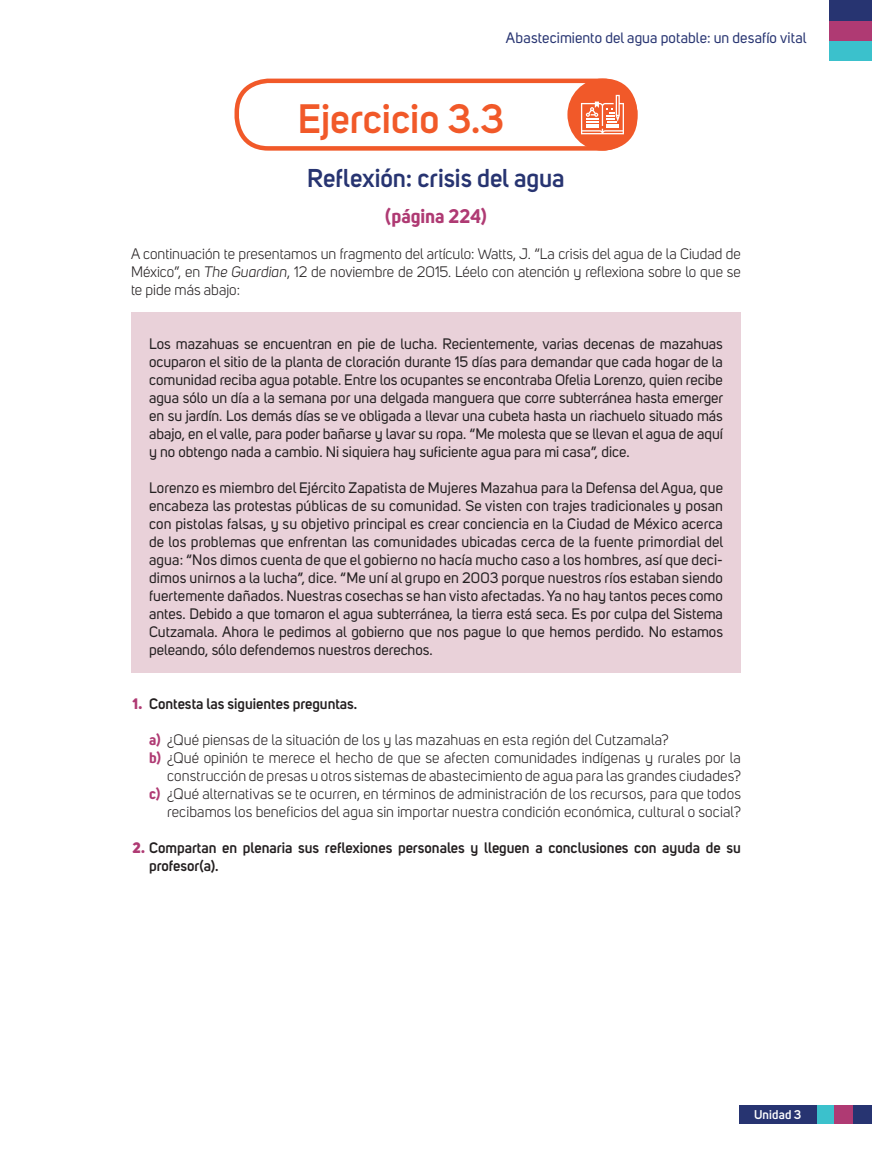
<style>
.page{position:relative;width:872px;height:1149px;background:#fff}
.page>*{position:absolute;margin:0;border:0;box-sizing:border-box;transform-origin:0 0}
.T1_Ejercicio{font:600 40.5px "Uni Sans";color:#f15929}
.T2{font:600 25.5px "Uni Sans";letter-spacing:-.005em;color:#273471}
.T3{font:700 19.5px "Uni Sans";color:#af3a73}
.Txt_Lectura{font:15px/18px "Uni Sans";color:#231f20;text-align:justify}
.Incisos{font:15px/18px "Uni Sans";letter-spacing:.005em;color:#231f20;text-align:right}
.Instrucción_Activida{font:600 15px/18px "Uni Sans";color:#231f20}
.t1{font:15px "Uni Sans";letter-spacing:.005em;color:#273471}
.t2{font:600 12.6px "Uni Sans";letter-spacing:.01em;color:#fff}
.s1{font-style:italic}
.s2{font-weight:800;color:#af3a73}
.s3{font-weight:700;color:#af3a73}
</style>
<div class="page">
<div style="left:829px;top:21px;width:43px;height:40px;background:#3bc1cc"></div>
<div style="left:816px;top:1105px;width:37px;height:18px;background:#3bc1cc"></div>
<div style="left:829px;top:2px;width:43px;height:39px;background:#af3a73"></div>
<div style="left:834px;top:1105px;width:37px;height:18px;background:#af3a73"></div>
<div style="left:829px;top:0;width:43px;height:21px;background:#273471"></div>
<div style="left:853px;top:1105px;width:19px;height:18px;background:#273471"></div>
<div style="left:739px;top:1105px;width:77px;height:18px;background:#273471"></div>
<div style="left:131px;top:313px;width:609px;height:360px;background:#e9d1d9"></div>
<div style="left:234px;top:79px;width:403px;height:72px;border:4px solid #f15929;border-radius:32px"></div>
<div style="left:567px;top:79px;width:70px;height:72px;background:#f15929;border-radius:50%"></div>
<svg style="left:581px;top:95px;width:43px;height:39px"></svg>
<p class="t1" style="left:506px;top:29px;width:302px">Abastecimiento del agua potable: un desafío vital</p>
<p class="T1_Ejercicio" style="left:298px;top:94px;width:208px">Ejercicio 3.3</p>
<p class="T2" style="left:307px;top:163px;width:259px">Reflexión: crisis del agua</p>
<p class="T3" style="left:385px;top:204px;width:103px">(página 224)</p>
<p class="Incisos" style="left:131px;top:244px;width:611px;text-align:justify">A continuación te presentamos un fragmento del artículo: Watts, J. “La crisis del agua de la Ciudad de México”, en <span class="s1">The Guardian</span>, 12 de noviembre de 2015. Léelo con atención y reflexiona sobre lo que se te pide más abajo:</p>
<p class="Txt_Lectura" style="left:149px;top:334px;width:576px">Los mazahuas se encuentran en pie de lucha. Recientemente, varias decenas de mazahuas ocuparon el sitio de la planta de cloración durante 15 días para demandar que cada hogar de la comunidad reciba agua potable. Entre los ocupantes se encontraba Ofelia Lorenzo, quien recibe agua sólo un día a la semana por una delgada manguera que corre subterránea hasta emerger en su jardín. Los demás días se ve obligada a llevar una cubeta hasta un riachuelo situado más abajo, en el valle, para poder bañarse y lavar su ropa. “Me molesta que se llevan el agua de aquí y no obtengo nada a cambio. Ni siquiera hay suficiente agua para mi casa”, dice.</p>
<p class="Txt_Lectura" style="left:149px;top:478px;width:575px">Lorenzo es miembro del Ejército Zapatista de Mujeres Mazahua para la Defensa del Agua, que encabeza las protestas públicas de su comunidad. Se visten con trajes tradicionales y posan con pistolas falsas, y su objetivo principal es crear conciencia en la Ciudad de México acerca de los problemas que enfrentan las comunidades ubicadas cerca de la fuente primordial del agua: “Nos dimos cuenta de que el gobierno no hacía mucho caso a los hombres, así que deci&shy;dimos unirnos a la lucha”, dice. “Me uní al grupo en 2003 porque nuestros ríos estaban siendo fuertemente dañados. Nuestras cosechas se han visto afectadas. Ya no hay tantos peces como antes. Debido a que tomaron el agua subterránea, la tierra está seca. Es por culpa del Sistema Cutzamala. Ahora le pedimos al gobierno que nos pague lo que hemos perdido. No estamos peleando, sólo defendemos nuestros derechos.</p>
<p class="Instrucción_Activida" style="left:132px;top:694px;width:226px"><span class="s2">1.</span> Contesta las siguientes preguntas.</p>
<p class="Incisos" style="left:149px;top:730px;width:521px"><span class="s3">a)</span> ¿Qué piensas de la situación de los y las mazahuas en esta región del Cutzamala?</p>
<p class="Incisos" style="left:149px;top:748px;width:593px"><span class="s3">b)</span> ¿Qué opinión te merece el hecho de que se afecten comunidades indígenas y rurales por la construcción de presas u otros sistemas de abastecimiento de agua para las grandes ciudades?</p>
<p class="Incisos" style="left:149px;top:784px;width:593px"><span class="s3">c)</span> ¿Qué alternativas se te ocurren, en términos de administración de los recursos, para que todos recibamos los beneficios del agua sin importar nuestra condición económica, cultural o social?</p>
<p class="Instrucción_Activida" style="left:149px;top:838px;width:593px;text-indent:-16px"><span class="s2">2.</span> Compartan en plenaria sus reflexiones personales y lleguen a conclusiones con ayuda de su profesor(a).</p>
<p class="t2" style="left:754px;top:1106px;width:49px">Unidad 3</p>
</div>
